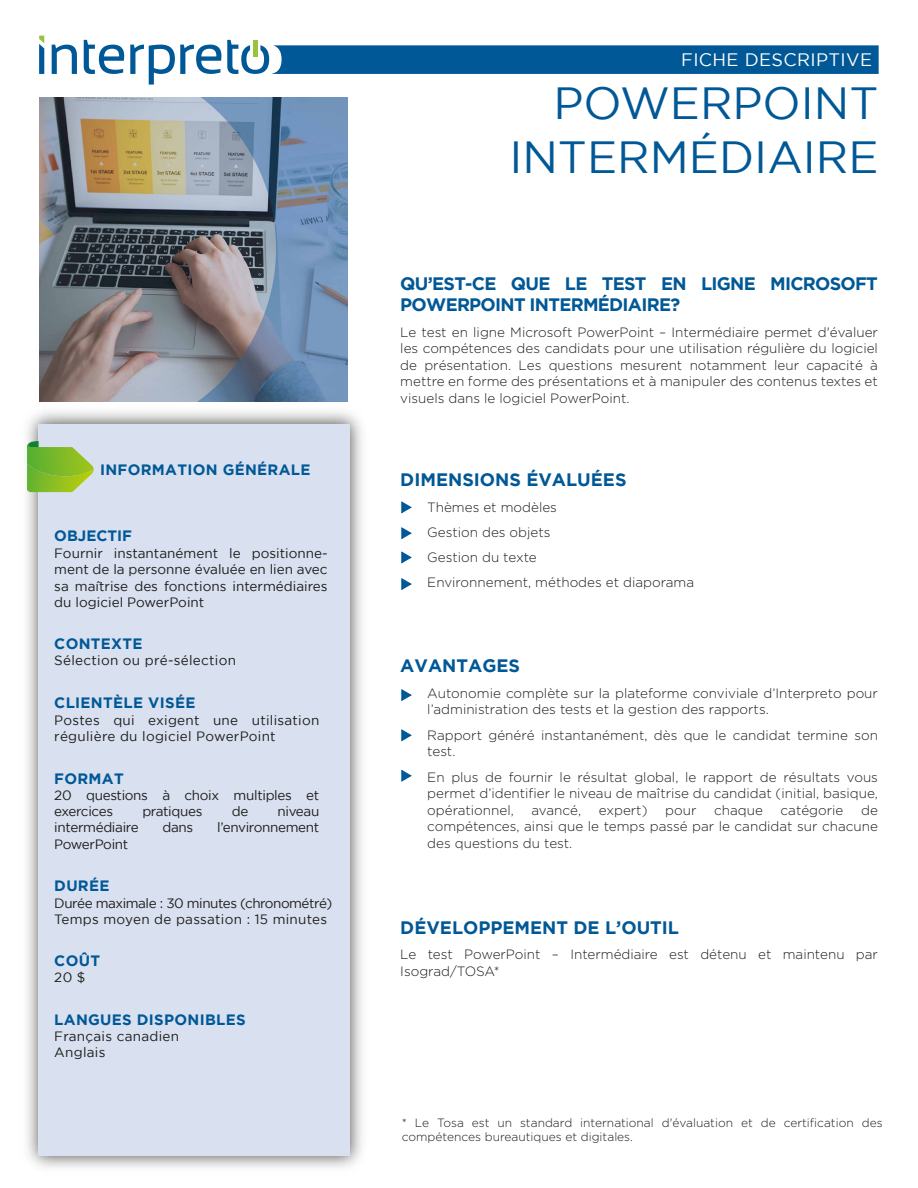
<style>
.page{position:relative;width:918px;height:1188px;background:#fff}
.page>*{position:absolute;margin:0;border:0;box-sizing:border-box;transform-origin:0 0}
.t1{font:45px/54px "Gotham";color:#005896;text-align:right}
.t2{font:700 18px/21.6px "Gotham";letter-spacing:-.04em;color:#005896}
.t3{font:700 18px "Gotham";color:#005896}
.t4{font:18px "Gotham";letter-spacing:.02em;color:#fff}
.t5{font:700 15px "Gotham";letter-spacing:.02em;color:#005896}
.t6{font:700 15px "Gotham";color:#005896}
.t7{font:300 13.5px/16.5px "Gotham";color:#1d1d1b}
.t8{font:13.5px/16.5px "Gotham";color:#1d1d1b;text-align:justify}
.t9{font:13.5px/16.2px "Gotham";letter-spacing:.02em;color:#1d1d1b}
.t10{font:13.5px/16.2px "Gotham";letter-spacing:-.025em;color:#1d1d1b}
.t11{font:13.5px/16.2px "Gotham";letter-spacing:-.035em;color:#1d1d1b}
.t12{font:300 12px/14.4px "Gotham";color:#1d1d1b}
</style>
<div class="page">
<svg style="left:52px;top:45px;width:25px;height:29px"></svg>
<svg style="left:39px;top:36px;width:5px;height:38px"></svg>
<img style="left:27px;top:411px;width:335px;height:757px">
<div style="left:39px;top:424px;width:311px;height:731px;background:#d9e0f0"></div>
<svg style="left:84px;top:40px;width:795px;height:45px"></svg>
<img style="left:39px;top:97px;width:309px;height:305px">
<svg style="left:401px;top:502px;width:10px;height:11px"></svg>
<svg style="left:401px;top:528px;width:10px;height:11px"></svg>
<svg style="left:401px;top:552px;width:10px;height:11px"></svg>
<svg style="left:401px;top:578px;width:10px;height:12px"></svg>
<svg style="left:401px;top:690px;width:10px;height:11px"></svg>
<svg style="left:401px;top:730px;width:10px;height:11px"></svg>
<svg style="left:401px;top:770px;width:10px;height:11px"></svg>
<svg style="left:27px;top:440px;width:67px;height:52px"></svg>
<p class="t5" style="left:100px;top:461px;width:212px">INFORMATION GÉNÉRALE</p>
<p class="t6" style="left:54px;top:527px;width:79px">OBJECTIF</p>
<p class="t8" style="left:54px;top:544px;width:275px">Fournir instantanément le positionne&shy;ment de la personne évaluée en lien avec sa maîtrise des fonctions intermédiaires du logiciel PowerPoint</p>
<p class="t5" style="left:54px;top:635px;width:90px">CONTEXTE</p>
<p class="t9" style="left:54px;top:652px;width:183px">Sélection ou pré-sélection</p>
<p class="t5" style="left:54px;top:694px;width:143px">CLIENTÈLE VISÉE</p>
<p class="t9" style="left:54px;top:712px;width:267px">Postes qui exigent une utilisation régulière du logiciel PowerPoint</p>
<p class="t5" style="left:54px;top:770px;width:71px">FORMAT</p>
<p class="t10" style="left:54px;top:787px;width:267px">20 questions à choix multiples et exercices</p>
<p class="t10" style="left:142px;top:803px;width:62px">pratiques</p>
<p class="t8" style="left:232px;top:803px;width:18px">de</p>
<p class="t8" style="left:278px;top:803px;width:43px">niveau</p>
<p class="t10" style="left:54px;top:819px;width:86px">intermédiaire</p>
<p class="t8" style="left:163px;top:819px;width:32px">dans</p>
<p class="t10" style="left:217px;top:819px;width:104px">l’environnement</p>
<p class="t10" style="left:54px;top:836px;width:76px">PowerPoint</p>
<p class="t5" style="left:54px;top:877px;width:57px">DURÉE</p>
<p class="t11" style="left:54px;top:895px;width:280px">Durée maximale : 30 minutes (chronométré)<br>Temps moyen de passation : 15 minutes</p>
<p class="t5" style="left:54px;top:952px;width:47px">COÛT</p>
<p class="t8" style="left:54px;top:969px;width:33px">20 $</p>
<p class="t5" style="left:54px;top:1011px;width:193px">LANGUES DISPONIBLES</p>
<p class="t9" style="left:54px;top:1028px;width:126px">Français canadien<br>Anglais</p>
<h2 class="t4" style="left:681px;top:49px;width:192px">FICHE DESCRIPTIVE</h2>
<h1 class="t1" style="left:509px;top:75px;width:371px">POWERPOINT<br>INTERMÉDIAIRE</h1>
<h2 class="t2" style="left:400px;top:272px;width:479px">QU’EST-CE QUE LE TEST EN LIGNE MICROSOFT<br>POWERPOINT INTERMÉDIAIRE?</h2>
<p class="t7" style="left:400px;top:324px;width:479px;text-align:justify">Le test en ligne Microsoft PowerPoint – Intermédiaire permet d'évaluer les compétences des candidats pour une utilisation régulière du logiciel de présentation. Les questions mesurent notamment leur capacité à mettre en forme des présentations et à manipuler des contenus textes et visuels dans le logiciel PowerPoint.</p>
<h2 class="t3" style="left:400px;top:470px;width:228px">DIMENSIONS ÉVALUÉES</h2>
<p class="t7" style="left:427px;top:494px;width:268px;line-height:25.2px">Thèmes et modèles<br>Gestion des objets<br>Gestion du texte<br>Environnement, méthodes et diaporama</p>
<h2 class="t3" style="left:400px;top:656px;width:121px">AVANTAGES</h2>
<p class="t7" style="left:427px;top:685px;width:452px">Autonomie complète sur la plateforme conviviale d’Interpreto pour l’administration des tests et la gestion des rapports.</p>
<p class="t7" style="left:427px;top:727px;width:452px">Rapport généré instantanément, dès que le candidat termine son test.</p>
<p class="t7" style="left:427px;top:769px;width:452px;text-align:justify">En plus de fournir le résultat global, le rapport de résultats vous permet d’identifier le niveau de maîtrise du candidat (initial, basique, opérationnel,</p>
<p class="t7" style="left:427px;top:802px;width:452px;text-align:justify;text-indent:434px">de compétences, ainsi que le temps passé par le candidat sur chacune des questions du test.</p>
<p class="t7" style="left:532px;top:802px;width:51px">avancé,</p>
<p class="t7" style="left:599px;top:802px;width:50px">expert)</p>
<p class="t7" style="left:665px;top:802px;width:33px">pour</p>
<p class="t7" style="left:714px;top:802px;width:50px">chaque</p>
<p class="t7" style="left:781px;top:802px;width:64px">catégorie</p>
<h2 class="t3" style="left:400px;top:917px;width:280px">DÉVELOPPEMENT DE L’OUTIL</h2>
<p class="t7" style="left:400px;top:946px;width:479px">Le test PowerPoint – Intermédiaire est détenu et maintenu par<br>Isograd/TOSA*</p>
<p class="t12" style="left:402px;top:1115px;width:482px">* Le Tosa est un standard international d'évaluation et de certification des compétences bureautiques et digitales.</p>
</div>
